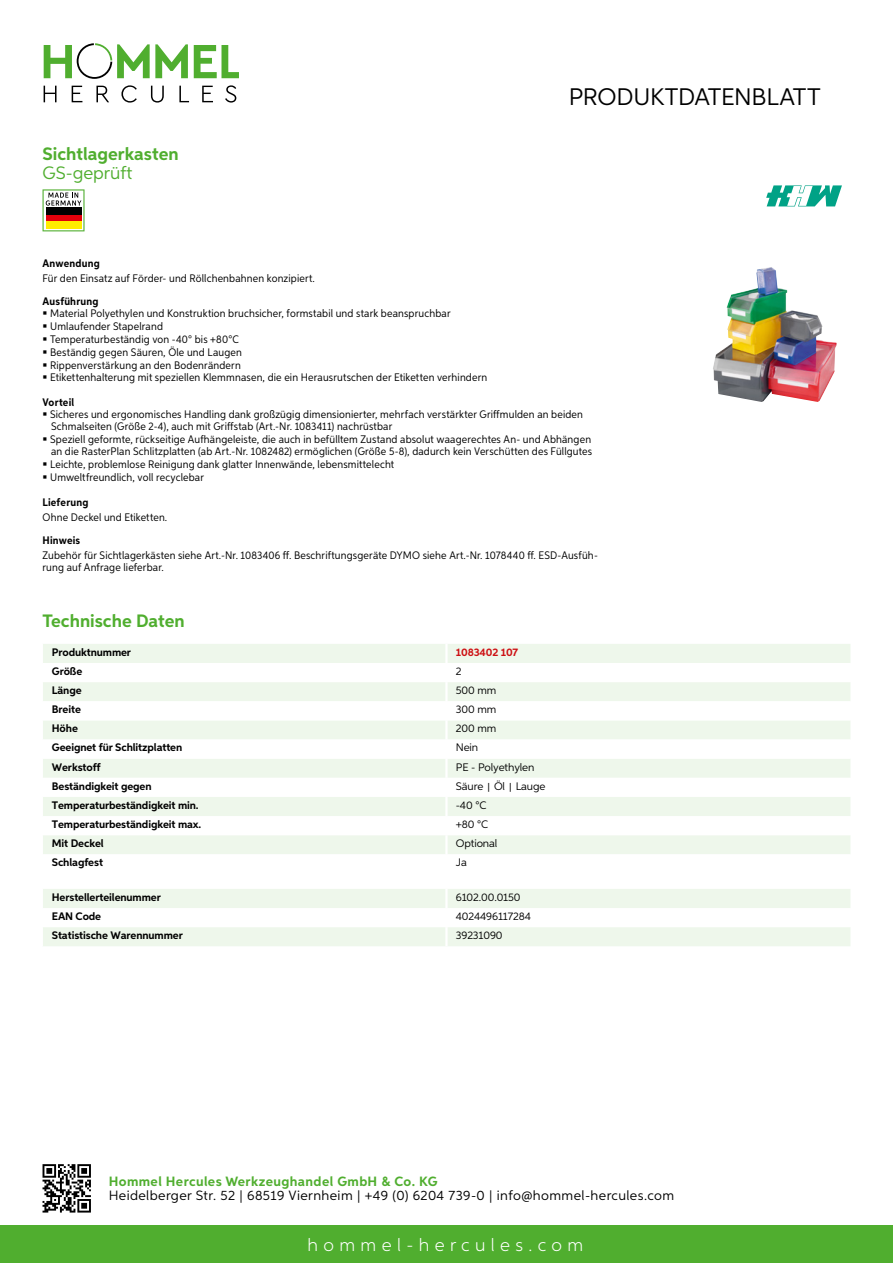
<style>
.page{position:relative;width:893px;height:1263px;background:#fff}
.page>*{position:absolute;margin:0;border:0;box-sizing:border-box;transform-origin:0 0}
.t1{font:24px "Aspira";letter-spacing:-.01em;color:#000}
.t2{font:700 18px "Aspira";color:#50ae2f}
.t3{font:300 18px "Aspira";letter-spacing:.3em;color:#fff}
.t4{font:18px "Aspira";color:#50ae2f}
.t5{font:13.5px "Aspira";letter-spacing:.03em;color:#000}
.t6{font:700 13.5px "Aspira";letter-spacing:.03em;color:#50ae2f}
.t7{font:10.95px/12.8px "Aspira Nar";letter-spacing:.015em;color:#000}
.t8{font:700 10.95px "Aspira";letter-spacing:-.01em;color:#000}
.t9{font:10.95px "Aspira";letter-spacing:-.01em;color:#000}
.t10{font:700 10.95px "Aspira Nar";letter-spacing:.02em;color:#000}
.t11{font:700 10.95px "Aspira";letter-spacing:-.01em;color:#cd1013}
.s1{font-family:"Wuerth Global";font-size:10.5px}
</style>
<div class="page">
<div style="left:0;top:1226px;width:893px;height:37px;background:#50ae2f"></div>
<svg style="left:43px;top:1164px;width:48px;height:48px"></svg>
<svg style="left:194px;top:45px;width:45px;height:33px"></svg>
<svg style="left:44px;top:43px;width:144px;height:36px"></svg>
<svg style="left:44px;top:86px;width:13px;height:16px"></svg>
<svg style="left:72px;top:86px;width:10px;height:16px"></svg>
<svg style="left:96px;top:86px;width:13px;height:16px"></svg>
<svg style="left:121px;top:85px;width:16px;height:18px"></svg>
<svg style="left:151px;top:86px;width:13px;height:17px"></svg>
<svg style="left:179px;top:86px;width:10px;height:16px"></svg>
<svg style="left:202px;top:86px;width:11px;height:16px"></svg>
<svg style="left:225px;top:85px;width:11px;height:18px"></svg>
<div style="left:43px;top:644px;width:807px;height:19px;background:#eef7eb"></div>
<svg style="left:43px;top:682px;width:807px;height:172px;fill:#eef7eb"></svg>
<hr style="left:445px;top:644px;width:3px;height:19px;background:#fff">
<hr style="left:445px;top:682px;width:3px;height:19px;background:#fff">
<hr style="left:445px;top:701px;width:3px;height:19px;background:#fff">
<hr style="left:445px;top:720px;width:3px;height:19px;background:#fff">
<hr style="left:445px;top:739px;width:3px;height:20px;background:#fff">
<hr style="left:445px;top:759px;width:3px;height:19px;background:#fff">
<hr style="left:445px;top:778px;width:3px;height:19px;background:#fff">
<hr style="left:445px;top:797px;width:3px;height:19px;background:#fff">
<hr style="left:445px;top:816px;width:3px;height:19px;background:#fff">
<hr style="left:445px;top:835px;width:3px;height:19px;background:#fff">
<svg style="left:43px;top:889px;width:807px;height:57px"></svg>
<hr style="left:445px;top:927px;width:3px;height:19px;background:#fff">
<svg style="left:43px;top:189px;width:42px;height:42px"></svg>
<div style="left:46px;top:214px;width:35px;height:7px;background:#e3000b"></div>
<div style="left:46px;top:208px;width:35px;height:7px;background:#000"></div>
<div style="left:46px;top:221px;width:35px;height:7px;background:#ffed00"></div>
<img style="left:713px;top:267px;width:124px;height:135px">
<svg style="left:766px;top:185px;width:76px;height:21px"></svg>
<h2 class="t2" style="left:43px;top:142px;width:138px">Sichtlagerkasten</h2>
<h2 class="t4" style="left:43px;top:162px;width:91px">GS-geprüft</h2>
<h1 class="t1" style="left:569px;top:82px;width:253px">Produktdatenblatt</h1>
<p class="t10" style="left:43px;top:257px;width:59px">Anwendung</p>
<p class="t7" style="left:43px;top:272px;width:274px">Für den Einsatz auf Förder- und Röllchenbahnen konzipiert.</p>
<p class="t10" style="left:43px;top:294px;width:58px">Ausführung</p>
<p class="t7" style="left:50px;top:307px;width:439px">Material Polyethylen und Konstruktion bruchsicher, formstabil und stark beanspruchbar Umlaufender Stapelrand<br>Temperaturbeständig von -40° bis +80°C<br>Beständig gegen Säuren, Öle und Laugen<br>Rippenverstärkung an den Bodenrändern<br>Etikettenhalterung mit speziellen Klemmnasen, die ein Herausrutschen der Etiketten verhindern</p>
<p class="t10" style="left:43px;top:395px;width:33px">Vorteil</p>
<p class="t7" style="left:50px;top:408px;width:543px">Sicheres und ergonomisches Handling dank großzügig dimensionierter, mehrfach verstärkter Griffmulden an beiden Schmalseiten (Größe 2-4), auch mit Griffstab (Art.-Nr. 1083411) nachrüstbar<br>Speziell geformte, rückseitige Aufhängeleiste, die auch in befülltem Zustand absolut waagerechtes An- und Abhängen an die RasterPlan Schlitzplatten (ab Art.-Nr. 1082482) ermöglichen (Größe 5-8), dadurch kein Verschütten des Füllgutes Leichte, problemlose Reinigung dank glatter Innenwände, lebensmittelecht<br>Umweltfreundlich, voll recyclebar</p>
<p class="t10" style="left:43px;top:495px;width:47px">Lieferung</p>
<p class="t7" style="left:43px;top:511px;width:126px">Ohne Deckel und Etiketten.</p>
<p class="t10" style="left:43px;top:534px;width:39px">Hinweis</p>
<p class="t7" style="left:43px;top:549px;width:557px;line-height:12px">Zubehör für Sichtlagerkästen siehe Art.-Nr. 1083406 ff. Beschriftungsgeräte DYMO siehe Art.-Nr. 1078440 ff. ESD-Ausfüh&shy;rung auf Anfrage lieferbar.</p>
<h2 class="t2" style="left:43px;top:610px;width:144px">Technische Daten</h2>
<p class="t8" style="left:52px;top:645px;width:81px">Produktnummer</p>
<p class="t11" style="left:456px;top:645px;width:64px">1083402 107</p>
<p class="t8" style="left:52px;top:664px;width:32px">Größe</p>
<p class="t9" style="left:456px;top:664px;width:7px">2</p>
<p class="t8" style="left:52px;top:683px;width:31px">Länge</p>
<p class="t9" style="left:456px;top:684px;width:42px">500 mm</p>
<p class="t8" style="left:52px;top:703px;width:31px">Breite</p>
<p class="t9" style="left:456px;top:703px;width:42px">300 mm</p>
<p class="t8" style="left:52px;top:722px;width:28px">Höhe</p>
<p class="t9" style="left:456px;top:722px;width:42px">200 mm</p>
<p class="t8" style="left:52px;top:741px;width:132px">Geeignet für Schlitzplatten</p>
<p class="t9" style="left:456px;top:741px;width:24px">Nein</p>
<p class="t8" style="left:52px;top:760px;width:50px">Werkstoff</p>
<p class="t9" style="left:456px;top:760px;width:80px">PE - Polyethylen</p>
<p class="t8" style="left:52px;top:779px;width:101px">Beständigkeit gegen</p>
<p class="t9" style="left:456px;top:779px;width:91px">Säure <span class="s1">|</span> Öl <span class="s1">|</span> Lauge</p>
<p class="t8" style="left:52px;top:798px;width:148px">Temperaturbeständigkeit min.</p>
<p class="t9" style="left:456px;top:798px;width:32px">-40 °C</p>
<p class="t8" style="left:52px;top:817px;width:151px">Temperaturbeständigkeit max.</p>
<p class="t9" style="left:456px;top:817px;width:34px">+80 °C</p>
<p class="t8" style="left:52px;top:837px;width:53px">Mit Deckel</p>
<p class="t9" style="left:456px;top:837px;width:43px">Optional</p>
<p class="t8" style="left:52px;top:856px;width:53px">Schlagfest</p>
<p class="t9" style="left:456px;top:856px;width:13px">Ja</p>
<p class="t8" style="left:52px;top:890px;width:111px">Herstellerteilenummer</p>
<p class="t9" style="left:456px;top:890px;width:66px">6102.00.0150</p>
<p class="t8" style="left:52px;top:909px;width:51px">EAN Code</p>
<p class="t9" style="left:456px;top:909px;width:77px">4024496117284</p>
<p class="t8" style="left:52px;top:928px;width:132px">Statistische Warennummer</p>
<p class="t9" style="left:456px;top:929px;width:48px">39231090</p>
<p class="t6" style="left:109px;top:1172px;width:330px">Hommel Hercules Werkzeughandel GmbH &amp; Co. KG</p>
<p class="t5" style="left:109px;top:1187px;width:567px">Heidelberger Str. 52 | 68519 Viernheim | +49 (0) 6204 739-0 | info@hommel-hercules.com</p>
<h2 class="t3" style="left:307px;top:1234px;width:277px">hommel-hercules.com</h2>
</div>
